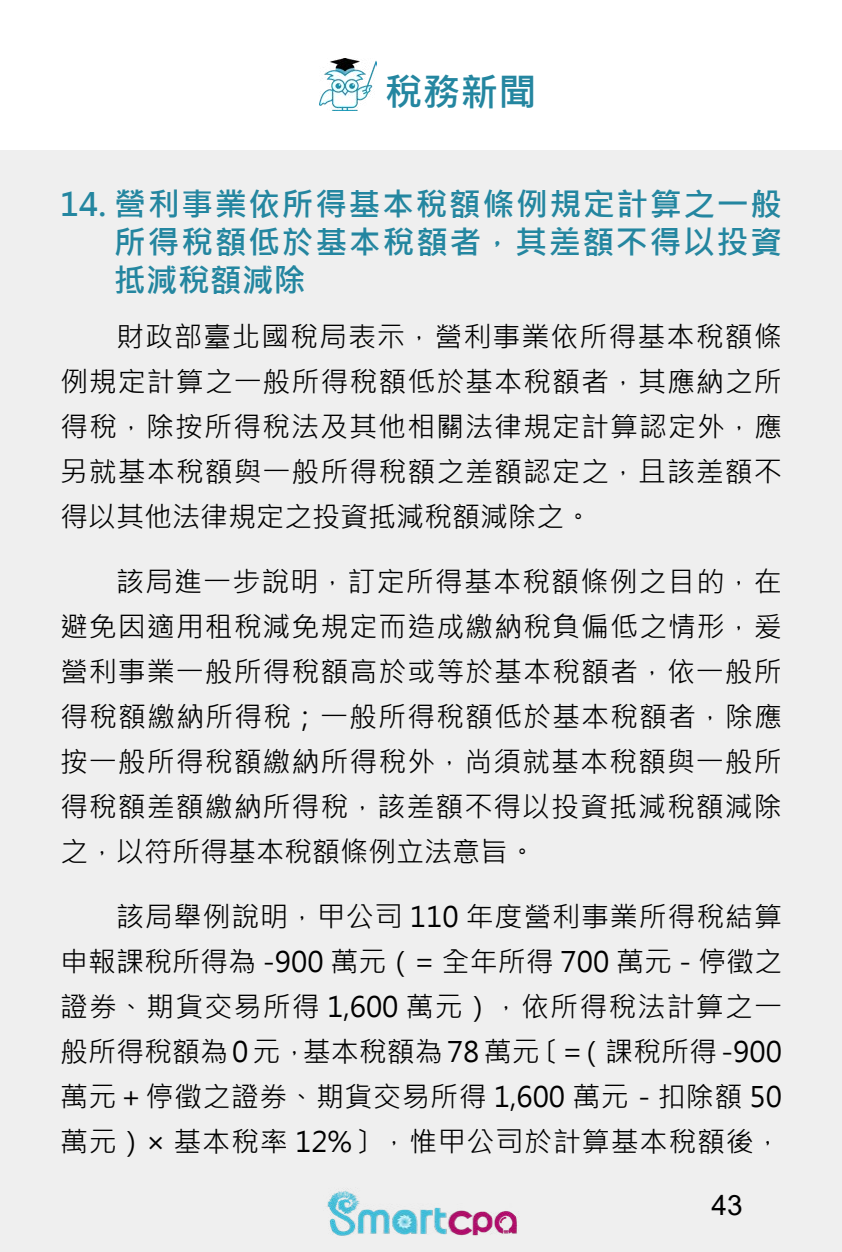
<style>
.page{position:relative;width:842px;height:1252px;background:#fff}
.page>*{position:absolute;margin:0;border:0;box-sizing:border-box;transform-origin:0 0}
.t1{font:700 38px "Microsoft Jheng Hei";color:#2486a0}
.t2{font:700 32px/38px "Microsoft Jheng Hei";letter-spacing:.045em;color:#2486a0;text-align:justify}
.t3{font:28px/45px "Microsoft Jheng Hei";letter-spacing:.03em;color:#000;text-align:justify}
.t4{font:28px "Arial";color:#000}
</style>
<div class="page">
<div style="left:0;top:150px;width:842px;height:1102px;background:#efefef"></div>
<img style="left:327px;top:1190px;width:190px;height:46px">
<img style="left:319px;top:58px;width:58px;height:53px">
<h1 class="t1" style="left:384px;top:68px;width:153px">稅務新聞</h1>
<p class="t2" style="left:114px;top:186px;width:670px;text-indent:-54px">14. 營利事業依所得基本稅額條例規定計算之一般所得稅額低於基本稅額者，其差額不得以投資抵減稅額減除</p>
<p class="t3" style="left:60px;top:314px;width:724px;text-indent:56px">財政部臺北國稅局表示，營利事業依所得基本稅額條例規定計算之一般所得稅額低於基本稅額者，其應納之所得稅，除按所得稅法及其他相關法律規定計算認定外，應另就基本稅額與一般所得稅額之差額認定之，且該差額不得以其他法律規定之投資抵減稅額減除之。</p>
<p class="t3" style="left:60px;top:559px;width:724px;text-indent:56px">該局進一步說明，訂定所得基本稅額條例之目的，在避免因適用租稅減免規定而造成繳納稅負偏低之情形，爰營利事業一般所得稅額高於或等於基本稅額者，依一般所得稅額繳納所得稅；一般所得稅額低於基本稅額者，除應按一般所得稅額繳納所得稅外，尚須就基本稅額與一般所得稅額差額繳納所得稅，該差額不得以投資抵減稅額減除之，以符所得基本稅額條例立法意旨。</p>
<p class="t3" style="left:60px;top:894px;width:724px;text-indent:56px">該局舉例說明，甲公司 110 年度營利事業所得稅結算申報課稅所得為 -900 萬元（= 全年所得 700 萬元 - 停徵之證券、期貨交易所得 1,600 萬元），依所得稅法計算之一般所得稅額為 0 元，基本稅額為 78 萬元〔=（課稅所得 -900萬元＋停徵之證券、期貨交易所得 1,600 萬元 - 扣除額 50萬元）× 基本稅率 12%〕，惟甲公司於計算基本稅額後，</p>
<p class="t4" style="left:712px;top:1186px;width:33px">43</p>
</div>
